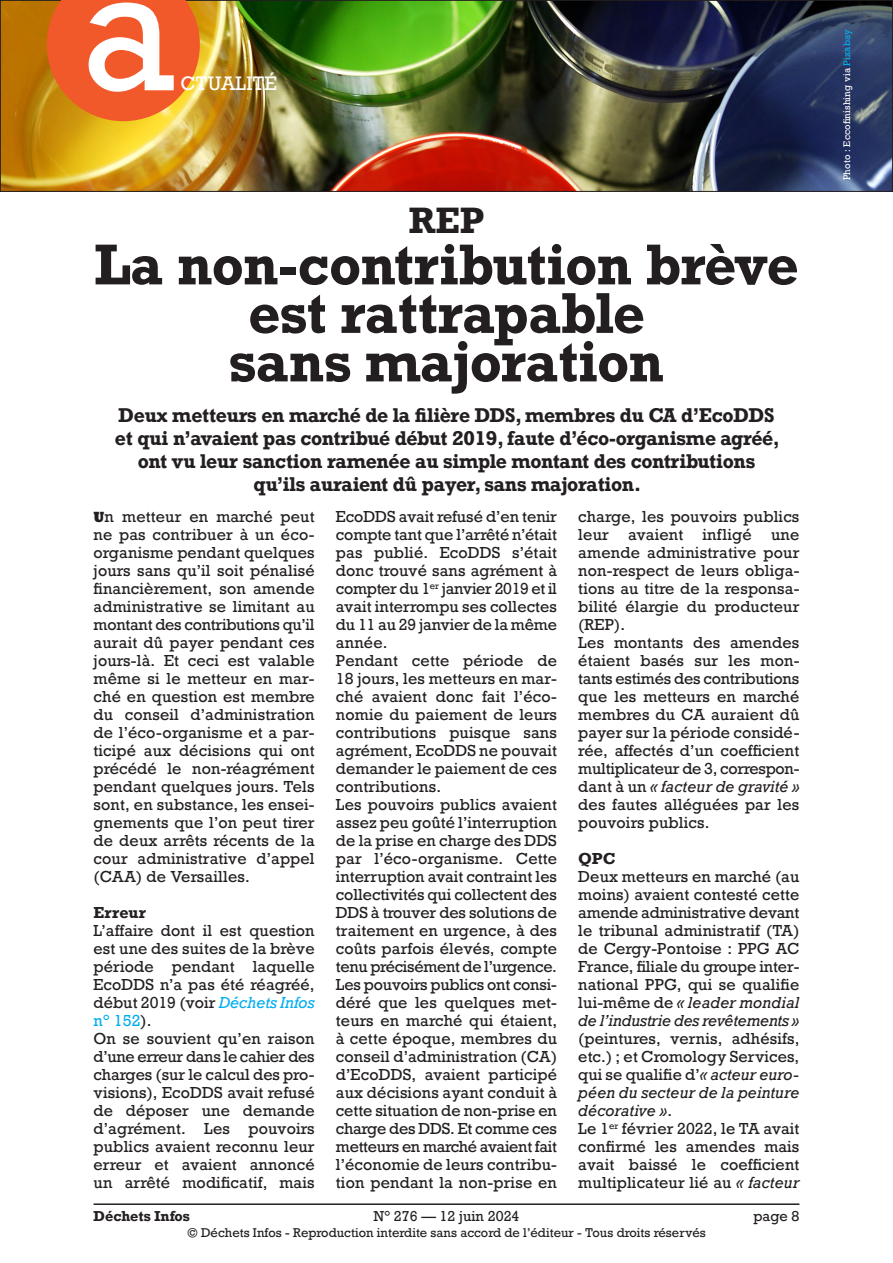
<style>
.page{position:relative;width:893px;height:1263px;background:#fff}
.page>*{position:absolute;margin:0;border:0;box-sizing:border-box;transform-origin:0 0}
.t1{font:166.5px "Rockwell";color:#fff}
.Titre_32{font:700 54px "Rockwell";letter-spacing:-.015em;color:#231f20}
.Titre_32-2{font:700 34.5px "Rockwell";color:#231f20}
.Châpo_12_5pt{font:700 18.75px/23.2px "Rockwell";letter-spacing:-.01em;color:#231f20;text-align:center}
.t2{font:18.3px "Rockwell";color:#fff}
.Texte_courant{font:15px/18px "Rockwell";letter-spacing:.01em;color:#231f20;text-align:justify}
.Texte_courant-2{font:700 15px "Rockwell";letter-spacing:.01em;color:#231f20}
.t3{font:13.5px "Rockwell";color:#231f20}
.t4{font:700 13.5px "Rockwell";color:#231f20}
.t5{font:12px "Rockwell";color:#231f20}
.Crédit_photo{font:9px "Rockwell";letter-spacing:.015em;color:#fff}
.s1{font-family:"Rockwell Std";font-weight:800}
.s2{font-style:italic;color:#00aeef}
.s3{color:#00aeef}
.s4{font-style:italic}
</style>
<div class="page">
<hr style="left:94px;top:1203px;width:705px;height:2px;background:#231f20">
<img style="left:2px;top:2px;width:889px;height:188px">
<div style="left:0;top:0;width:893px;height:192px;border:1px solid #231f20"></div>
<svg style="left:47px;top:0;width:153px;height:121px;background:#ed6629"></svg>
<p class="t1" style="left:80px;top:-73px;width:98px">a</p>
<p class="t2" style="left:180px;top:72px;width:98px">CTUALITÉ</p>
<p class="Titre_32-2" style="left:409px;top:198px;width:77px">REP</p>
<p class="Titre_32" style="left:94px;top:230px;width:705px">La non-contribution brève</p>
<p class="Titre_32" style="left:248px;top:278px;width:398px">est rattrapable</p>
<p class="Titre_32" style="left:229px;top:327px;width:437px">sans majoration</p>
<p class="Châpo_12_5pt" style="left:115px;top:403px;width:666px">Deux metteurs en marché de la filière DDS, membres du CA d’EcoDDS et qui n’avaient pas contribué début 2019, faute d’éco-organisme agréé, ont vu leur sanction ramenée au simple montant des contributions qu’ils auraient dû payer, sans majoration.</p>
<p class="Texte_courant" style="left:94px;top:508px;width:223px"><span class="s1">U</span>n metteur en marché peut ne pas contribuer à un éco&shy;organisme pendant quelques jours sans qu’il soit pénalisé financièrement, son amende administrative se limitant au montant des contributions qu’il aurait dû payer pendant ces jours-là. Et ceci est valable même si le metteur en mar&shy;ché en question est membre du conseil d’administration de l’éco-organisme et a par&shy;ticipé aux décisions qui ont précédé le non-réagrément pendant quelques jours. Tels sont, en substance, les ensei&shy;gnements que l’on peut tirer de deux arrêts récents de la cour administrative d’appel (CAA) de Versailles.</p>
<p class="Texte_courant-2" style="left:94px;top:903px;width:54px">Erreur</p>
<p class="Texte_courant" style="left:94px;top:922px;width:223px">L’affaire dont il est question est une des suites de la brève période pendant laquelle EcoDDS n’a pas été réagréé, début 2019 (voir <span class="s2">Déchets Infos </span><span class="s3">n° 152</span>).</p>
<p class="Texte_courant" style="left:94px;top:1030px;width:223px">On se souvient qu’en raison d’une erreur dans le cahier des charges (sur le calcul des pro&shy;visions), EcoDDS avait refusé de déposer une demande d’agrément. Les pouvoirs publics avaient reconnu leur erreur et avaient annoncé un arrêté modificatif, mais</p>
<p class="Texte_courant" style="left:336px;top:508px;width:223px">EcoDDS avait refusé d’en tenir compte tant que l’arrêté n’était pas publié. EcoDDS s’était donc trouvé sans agrément à compter du 1<sup>er</sup> janvier 2019 et il avait interrompu ses collectes du 11 au 29 janvier de la même année.</p>
<p class="Texte_courant" style="left:336px;top:652px;width:223px">Pendant cette période de 18 jours, les metteurs en mar&shy;ché avaient donc fait l’éco&shy;nomie du paiement de leurs contributions puisque sans agrément, EcoDDS ne pouvait demander le paiement de ces contributions.</p>
<p class="Texte_courant" style="left:336px;top:796px;width:223px">Les pouvoirs publics avaient assez peu goûté l’interruption de la prise en charge des DDS par l’éco-organisme. Cette interruption avait contraint les collectivités qui collectent des DDS à trouver des solutions de traitement en urgence, à des coûts parfois élevés, compte tenu précisément de l’urgence.</p>
<p class="Texte_courant" style="left:336px;top:976px;width:223px">Les pouvoirs publics ont consi&shy;déré que les quelques met&shy;teurs en marché qui étaient, à cette époque, membres du conseil d’administration (CA) d’EcoDDS, avaient participé aux décisions ayant conduit à cette situation de non-prise en charge des DDS. Et comme ces metteurs en marché avaient fait l’économie de leurs contribu&shy;tion pendant la non-prise en</p>
<p class="Texte_courant" style="left:578px;top:508px;width:223px">charge, les pouvoirs publics leur</p>
<p class="Texte_courant" style="left:628px;top:526px;width:57px">avaient</p>
<p class="Texte_courant" style="left:702px;top:526px;width:51px">infligé</p>
<p class="Texte_courant" style="left:578px;top:526px;width:223px;text-indent:193px">une amende administrative pour non-respect de leurs obliga&shy;tions au titre de la responsa&shy;bilité élargie du producteur (REP).</p>
<p class="Texte_courant" style="left:578px;top:634px;width:223px">Les montants des amendes étaient basés sur les mon&shy;tants estimés des contributions que les metteurs en marché membres du CA auraient dû payer sur la période considé&shy;rée, affectés d’un coefficient multiplicateur de 3, correspon&shy;dant à un <span class="s4">« facteur de gravité » </span>des fautes alléguées par les pouvoirs publics.</p>
<p class="Texte_courant-2" style="left:578px;top:849px;width:39px">QPC</p>
<p class="Texte_courant" style="left:578px;top:868px;width:223px">Deux metteurs en marché (au moins) avaient contesté cette amende administrative devant le tribunal administratif (TA) de Cergy-Pontoise : PPG AC France, filiale du groupe inter&shy;national PPG, qui se qualifie lui-même de <span class="s4">« leader mondial de l’industrie des revêtements » </span>(peintures, vernis, adhésifs, etc.) ; et Cromology Services, qui se qualifie d’<span class="s4">« acteur euro&shy;péen du secteur de la peinture décorative »</span>.</p>
<p class="Texte_courant" style="left:578px;top:1120px;width:223px">Le 1<sup>er</sup> février 2022, le TA avait confirmé les amendes mais avait baissé le coefficient multiplicateur lié au <span class="s4">« facteur</span></p>
<p class="t4" style="left:94px;top:1207px;width:98px">Déchets Infos</p>
<p class="t3" style="left:373px;top:1207px;width:148px">N° 276 — 12 juin 2024</p>
<p class="t3" style="left:753px;top:1207px;width:48px">page 8</p>
<p class="t5" style="left:187px;top:1225px;width:520px">© Déchets Infos - Reproduction interdite sans accord de l’éditeur - Tous droits réservés</p>
<p class="Crédit_photo" style="left:841px;top:180px;width:153px;rotate:-90deg">Photo : Eccofinishing via <span class="s3">Pixabay</span></p>
</div>
